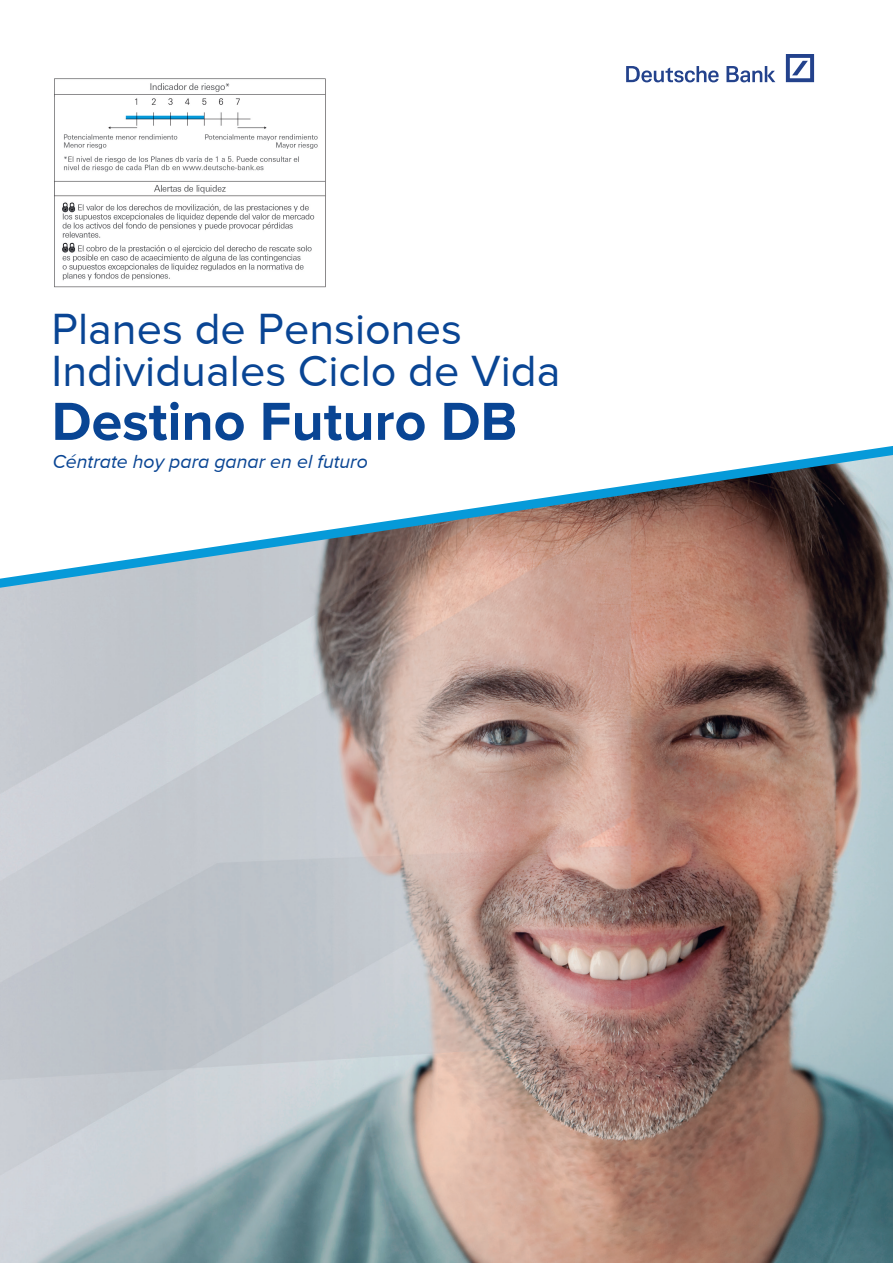
<style>
.page{position:relative;width:893px;height:1263px;background:#fff}
.page>*{position:absolute;margin:0;border:0;box-sizing:border-box;transform-origin:0 0}
.t1{font:700 55.5px "Proxima Nova";color:#094594}
.t2{font:45px/42px "Proxima Nova";color:#094594}
.t3{font:italic 19.5px "Proxima Nova";color:#094594}
</style>
<div class="page">
<img style="left:0;top:595px;width:893px;height:668px">
<img style="left:54px;top:78px;width:272px;height:210px">
<svg style="left:0;top:446px;width:893px;height:149px"></svg>
<svg style="left:786px;top:54px;width:28px;height:28px"></svg>
<svg style="left:626px;top:66px;width:93px;height:16px"></svg>
<svg style="left:726px;top:66px;width:49px;height:16px"></svg>
<p class="t2" style="left:52px;top:307px;width:510px">Planes de Pensiones<br>Individuales Ciclo de Vida</p>
<p class="t1" style="left:52px;top:390px;width:467px">Destino Futuro DB</p>
<p class="t3" style="left:53px;top:450px;width:317px">Céntrate hoy para ganar en el futuro</p>
</div>
